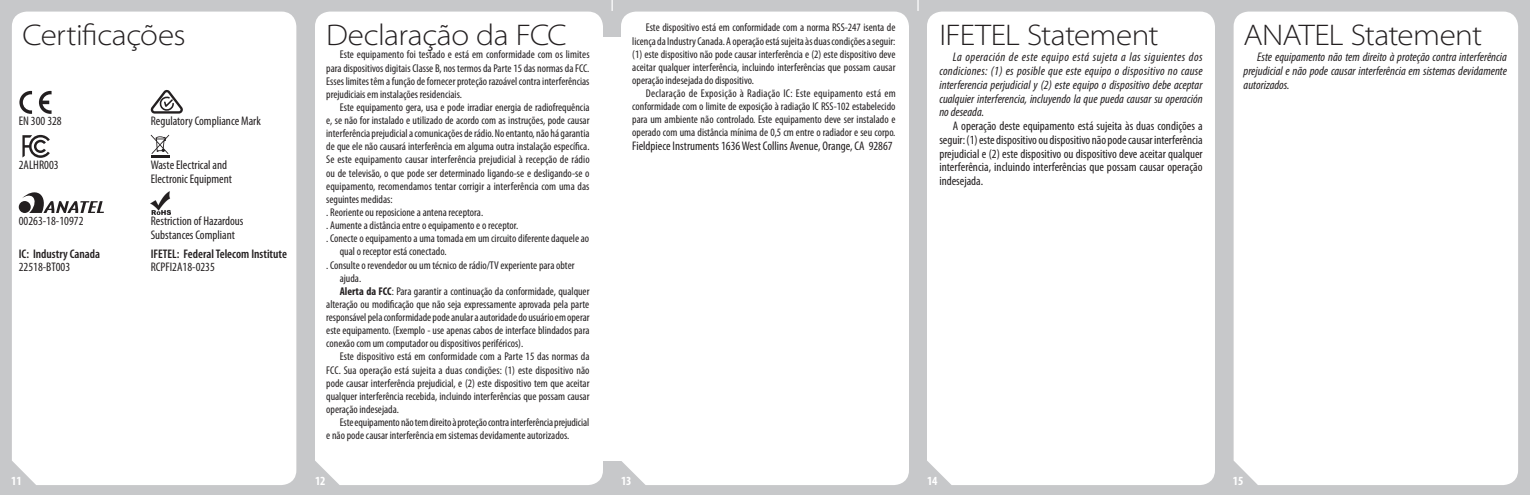
<style>
.page{position:relative;width:1530px;height:495px;background:#c7c8ca}
.page>*{position:absolute;margin:0;border:0;box-sizing:border-box;transform-origin:0 0}
.t1{font:300 semi-expanded 30px "Myriad Pro";letter-spacing:-.02em;color:#231f20}
.t2{font:condensed 12.5px/13.8px "Myriad Pro";color:#231f20}
.t3{font:italic condensed 12.5px/13.8px "Myriad Pro";color:#231f20;text-align:justify}
.t4{font:600 condensed 12.5px "Myriad Pro";color:#231f20}
.t5{font:700 condensed 12.5px "Myriad Pro";color:#fff}
.t6{font:condensed 11.25px/13.1px "Myriad Pro";color:#231f20;text-align:justify}
.s1{font-weight:700}
</style>
<div class="page">
<svg style="left:917px;top:0;width:2px;height:11px"></svg>
<div style="left:12px;top:12px;width:284px;height:473px;background:#fff"></div>
<div style="left:315px;top:12px;width:288px;height:473px;background:#fff"></div>
<div style="left:621px;top:12px;width:288px;height:473px;background:#fff"></div>
<div style="left:927px;top:12px;width:288px;height:473px;background:#fff"></div>
<div style="left:1234px;top:12px;width:284px;height:473px;background:#fff"></div>
<div style="left:601px;top:38px;width:21px;height:423px;background:#fff"></div>
<svg style="left:19px;top:91px;width:13px;height:23px"></svg>
<svg style="left:39px;top:91px;width:13px;height:23px"></svg>
<svg style="left:19px;top:201px;width:12px;height:12px"></svg>
<svg style="left:22px;top:192px;width:82px;height:21px;background:#adabac"></svg>
<svg style="left:22px;top:135px;width:28px;height:23px"></svg>
<svg style="left:151px;top:90px;width:32px;height:24px"></svg>
<svg style="left:151px;top:135px;width:18px;height:19px"></svg>
<hr style="left:151px;top:155px;width:18px;height:3px;background:#211d1e">
<img style="left:151px;top:191px;width:20px;height:23px">
<h1 class="t1" style="left:22px;top:19px;width:165px">Certificações</h1>
<h1 class="t1" style="left:326px;top:19px;width:242px">Declaração da FCC</h1>
<p class="t6" style="left:326px;top:48px;width:265px;text-indent:13px">Este equipamento foi testado e está em conformidade com os limites para dispositivos digitais Classe B, nos termos da Parte 15 das normas da FCC.<br>Esses limites têm a função de fornecer proteção razoável contra interferências prejudiciais em instalações residenciais.</p>
<p class="t6" style="left:340px;top:101px;width:251px">Este equipamento gera, usa e pode irradiar energia de radiofrequência</p>
<p class="t6" style="left:326px;top:114px;width:265px">e, se não for instalado e utilizado de acordo com as instruções, pode causar</p>
<p class="t6" style="left:326px;top:127px;width:265px">interferência prejudicial a comunicações de rádio. No entanto, não há garantia</p>
<p class="t6" style="left:326px;top:140px;width:265px">de que ele não causará interferência em alguma outra instalação específica.</p>
<p class="t6" style="left:326px;top:153px;width:265px">Se este equipamento causar interferência prejudicial à recepção de rádio</p>
<p class="t6" style="left:326px;top:167px;width:265px">ou de televisão, o que pode ser determinado ligando-se e desligando-se o</p>
<p class="t6" style="left:326px;top:180px;width:265px">equipamento, recomendamos tentar corrigir a interferência com uma das</p>
<p class="t6" style="left:326px;top:193px;width:68px">seguintes medidas:</p>
<p class="t6" style="left:326px;top:206px;width:159px">. Reoriente ou reposicione a antena receptora.</p>
<p class="t6" style="left:326px;top:219px;width:194px">. Aumente a distância entre o equipamento e o receptor.</p>
<p class="t6" style="left:326px;top:232px;width:265px">. Conecte o equipamento a uma tomada em um circuito diferente daquele ao</p>
<p class="t6" style="left:340px;top:245px;width:108px">qual o receptor está conectado.</p>
<p class="t6" style="left:326px;top:258px;width:250px">. Consulte o revendedor ou um técnico de rádio/TV experiente para obter</p>
<p class="t6" style="left:340px;top:272px;width:23px">ajuda.</p>
<p class="t6" style="left:340px;top:285px;width:251px"><span class="s1">Alerta da FCC</span>: Para garantir a continuação da conformidade, qualquer</p>
<p class="t6" style="left:326px;top:298px;width:265px">alteração ou modificação que não seja expressamente aprovada pela parte</p>
<p class="t6" style="left:326px;top:311px;width:265px">responsável pela conformidade pode anular a autoridade do usuário em operar</p>
<p class="t6" style="left:326px;top:324px;width:265px">este equipamento. (Exemplo - use apenas cabos de interface blindados para</p>
<p class="t6" style="left:326px;top:337px;width:199px">conexão com um computador ou dispositivos periféricos).</p>
<p class="t6" style="left:340px;top:350px;width:251px">Este dispositivo está em conformidade com a Parte 15 das normas da</p>
<p class="t6" style="left:326px;top:363px;width:265px">FCC. Sua operação está sujeita a duas condições: (1) este dispositivo não</p>
<p class="t6" style="left:326px;top:377px;width:265px">pode causar interferência prejudicial, e (2) este dispositivo tem que aceitar</p>
<p class="t6" style="left:326px;top:390px;width:265px">qualquer interferência recebida, incluindo interferências que possam causar</p>
<p class="t6" style="left:326px;top:403px;width:74px">operação indesejada.</p>
<p class="t6" style="left:340px;top:416px;width:251px">Este equipamento não tem direito à proteção contra interferência prejudicial</p>
<p class="t6" style="left:326px;top:429px;width:245px">e não pode causar interferência em sistemas devidamente autorizados.</p>
<p class="t2" style="left:151px;top:114px;width:112px">Regulatory Compliance Mark</p>
<p class="t2" style="left:151px;top:158px;width:83px">Waste Electrical and<br>Electronic Equipment</p>
<p class="t2" style="left:151px;top:214px;width:94px">Restriction of Hazardous<br>Substances Compliant</p>
<p class="t2" style="left:19px;top:114px;width:45px">EN 300 328</p>
<p class="t2" style="left:19px;top:158px;width:41px">2ALHR003</p>
<p class="t2" style="left:19px;top:214px;width:66px">00263-18-10972</p>
<p class="t4" style="left:19px;top:247px;width:83px">IC: Industry Canada</p>
<p class="t2" style="left:19px;top:260px;width:53px">22518-BT003</p>
<p class="t4" style="left:151px;top:247px;width:138px">IFETEL: Federal Telecom Institute</p>
<p class="t2" style="left:151px;top:260px;width:66px">RCPFI2A18-0235</p>
<p class="t6" style="left:632px;top:21px;width:265px;text-indent:13px">Este dispositivo está em conformidade com a norma RSS-247 isenta de licença da Industry Canada. A operação está sujeita às duas condições a seguir: (1) este dispositivo não pode causar interferência e (2) este dispositivo deve aceitar qualquer interferência, incluindo interferências que possam causar operação indesejada do dispositivo.</p>
<p class="t6" style="left:632px;top:87px;width:265px;text-indent:13px">Declaração de Exposição à Radiação IC: Este equipamento está em conformidade com o limite de exposição à radiação IC RSS-102 estabelecido para um ambiente não controlado. Este equipamento deve ser instalado e operado com uma distância mínima de 0,5 cm entre o radiador e seu corpo.</p>
<p class="t2" style="left:632px;top:139px;width:262px">Fieldpiece Instruments 1636 West Collins Avenue, Orange, CA 92867</p>
<h1 class="t1" style="left:939px;top:19px;width:221px">IFETEL Statement</h1>
<p class="t3" style="left:939px;top:51px;width:265px;text-indent:13px">La operación de este equipo está sujeta a las siguientes dos condiciones: (1) es posible que este equipo o dispositivo no cause interferencia perjudicial y (2) este equipo o dispositivo debe aceptar cualquier interferencia, incluyendo la que pueda causar su operación no deseada.</p>
<p class="t2" style="left:939px;top:119px;width:265px;text-align:justify;text-indent:13px">A operação deste equipamento está sujeita às duas condições a seguir: (1) este dispositivo ou dispositivo não pode causar interferência prejudicial e (2) este dispositivo ou dispositivo deve aceitar qualquer interferência, incluindo interferências que possam causar operação indesejada.</p>
<h1 class="t1" style="left:1244px;top:19px;width:240px">ANATEL Statement</h1>
<p class="t3" style="left:1244px;top:51px;width:265px;text-indent:13px">Este equipamento não tem direito à proteção contra interferência prejudicial e não pode causar interferência em sistemas devidamente autorizados.</p>
<p class="t5" style="left:11px;top:474px;width:12px">11</p>
<p class="t5" style="left:315px;top:474px;width:12px">12</p>
<p class="t5" style="left:621px;top:474px;width:12px">13</p>
<p class="t5" style="left:927px;top:474px;width:12px">14</p>
<p class="t5" style="left:1233px;top:474px;width:12px">15</p>
</div>
